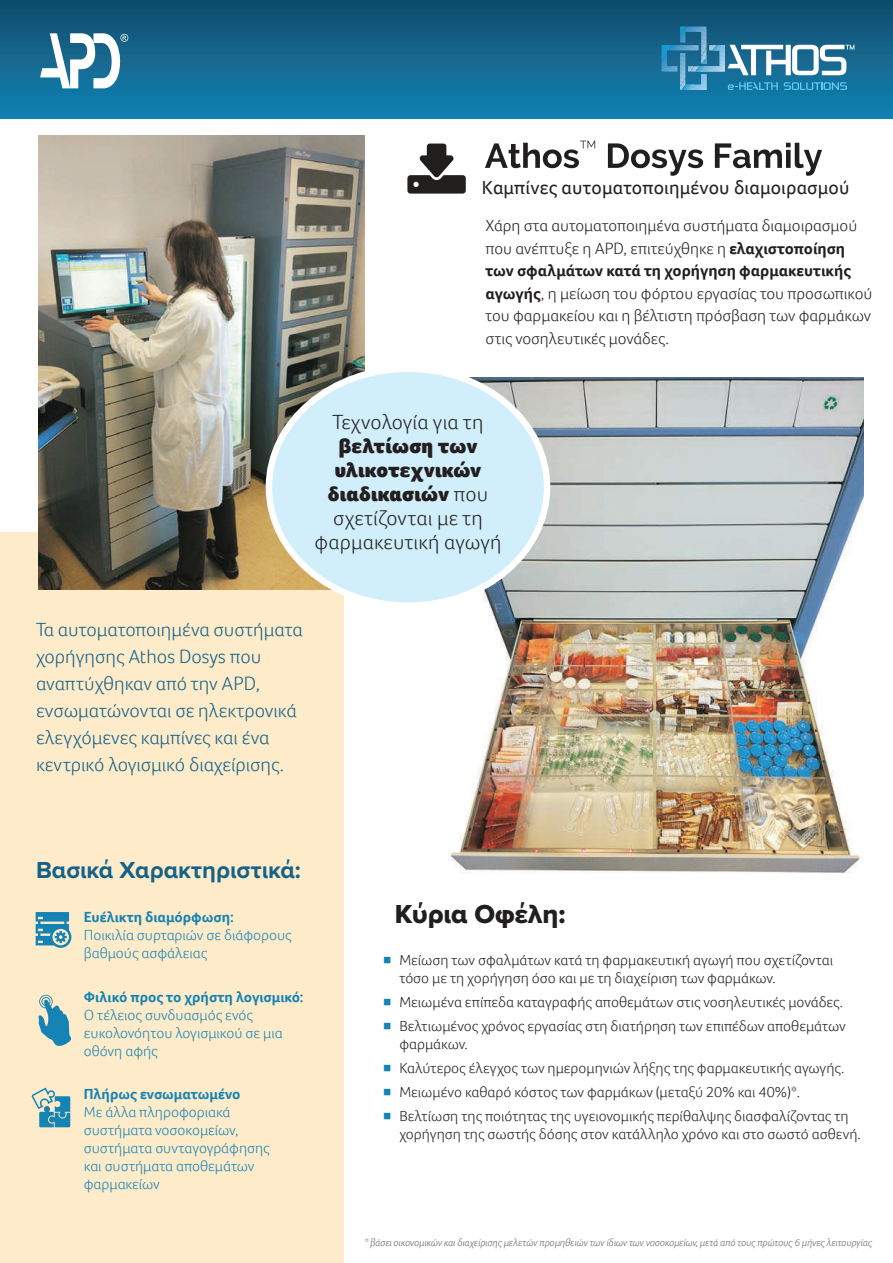
<style>
.page{position:relative;width:893px;height:1263px;background:#fff}
.page>*{position:absolute;margin:0;border:0;box-sizing:border-box;transform-origin:0 0}
.t1{font:27px "Proxima Nova Extrabld";color:#211e1e}
.t2{font:700 24px "Proxima Nova";color:#156288}
.t3{font:900 21px/24px "Foco";letter-spacing:.01em;color:#231f20;text-align:center}
.t4{font:300 21px "Foco";letter-spacing:.01em;color:#231f20}
.t5{font:300 19.5px/27px "Foco";color:#136187}
.t6{font:19.5px "Foco";letter-spacing:.01em;color:#231f20}
.t7{font:300 16.5px/22.5px "Foco";color:#231f20}
.t8{font:300 15px/24px "Foco";color:#231f20}
.t9{font:300 15px/18px "Foco";color:#1583b4}
.t10{font:700 15px "Foco";color:#1583b4}
.t11{font:15px/24px "Source Code Variable";color:#1583b4}
.t12{font:italic 300 10.5px "Foco";color:#6c6d70}
.s1{font-weight:700}
.s2{font-weight:300}
</style>
<div class="page">
<img style="left:449px;top:378px;width:415px;height:495px">
<div style="left:1px;top:533px;width:343px;height:730px;background:#feebca"></div>
<img style="left:39px;top:136px;width:325px;height:454px">
<div style="left:269px;top:369px;width:278px;height:237px;background:#d1eefb;border-radius:50%"></div>
<div style="left:266px;top:366px;width:284px;height:243px;border:6px solid #fff;border-radius:50%"></div>
<svg style="left:485px;top:141px;width:110px;height:27px"></svg>
<svg style="left:608px;top:143px;width:214px;height:33px"></svg>
<svg style="left:407px;top:144px;width:59px;height:50px"></svg>
<svg style="left:36px;top:912px;width:35px;height:36px"></svg>
<svg style="left:31px;top:1087px;width:39px;height:40px"></svg>
<svg style="left:38px;top:995px;width:33px;height:51px"></svg>
<div style="left:0;top:0;width:893px;height:118px;background:linear-gradient(to bottom,#124c6b,#1282b3)"></div>
<svg style="left:40px;top:32px;width:88px;height:56px"></svg>
<svg style="left:662px;top:27px;width:192px;height:63px;background:#4287aa"></svg>
<h3 class="t6" style="left:482px;top:174px;width:369px">Kαμπίνες αυτοματοποιημένου διαμοιρασμού</h3>
<p class="t7" style="left:486px;top:214px;width:388px">Χάρη στα αυτοματοποιημένα συστήματα διαμοιρασμού που ανέπτυξε η APD, επιτεύχθηκε η <span class="s1">ελαχιστοποίηση των σφαλμάτων κατά τη χορήγηση φαρμακευτικής αγωγής</span>, η μείωση του φόρτου εργασίας του προσωπικού του φαρμακείου και η βέλτιστη πρόσβαση των φαρμάκων στις νοσηλευτικές μονάδες.</p>
<h3 class="t4" style="left:333px;top:408px;width:152px">Τεχνολογία για τη</h3>
<h3 class="t3" style="left:314px;top:434px;width:188px">βελτίωση των υλικοτεχνικών διαδικασιών <span class="s2">που σχετίζονται με τη φαρμακευτική αγωγή</span></h3>
<h3 class="t5" style="left:36px;top:615px;width:268px">Τα αυτοματοποιημένα συστήματα χορήγησης Athos Dosys που αναπτύχθηκαν από την APD, ενσωματώνονται σε ηλεκτρονικά ελεγχόμενες καμπίνες και ένα κεντρικό λογισμικό διαχείρισης.</h3>
<h2 class="t2" style="left:36px;top:852px;width:266px">Βασικά Χαρακτηριστικά:</h2>
<p class="t10" style="left:84px;top:907px;width:151px">Ευέλικτη διαμόρφωση:</p>
<p class="t9" style="left:84px;top:926px;width:210px">Ποικιλία συρταριών σε διάφορους βαθμούς ασφάλειας</p>
<p class="t10" style="left:84px;top:987px;width:221px">Φιλικό προς το χρήστη λογισμικό:</p>
<p class="t9" style="left:84px;top:1005px;width:200px">Ο τέλειος συνδυασμός ενός ευκολονόητου λογισμικού σε μια οθόνη αφής</p>
<p class="t10" style="left:84px;top:1084px;width:158px">Πλήρως ενσωματωμένο</p>
<p class="t9" style="left:84px;top:1103px;width:188px">Με άλλα πληροφοριακά συστήματα νοσοκομείων, συστήματα συνταγογράφησης και συστήματα αποθεμάτων φαρμακείων</p>
<h1 class="t1" style="left:395px;top:894px;width:172px">Κύρια Οφέλη:</h1>
<p class="t8" style="left:399px;top:951px;width:435px;line-height:18px">Μείωση των σφαλμάτων κατά τη φαρμακευτική αγωγή που σχετίζονται τόσο με τη χορήγηση όσο και με τη διαχείριση των φαρμάκων.</p>
<p class="t8" style="left:399px;top:990px;width:448px">Μειωμένα επίπεδα καταγραφής αποθεμάτων στις νοσηλευτικές μονάδες.<br>Βελτιωμένος χρόνος εργασίας στη διατήρηση των επιπέδων αποθεμάτων</p>
<p class="t8" style="left:399px;top:1032px;width:451px">φαρμάκων.<br>Καλύτερος έλεγχος των ημερομηνιών λήξης της φαρμακευτικής αγωγής.<br>Μειωμένο καθαρό κόστος των φαρμάκων (μεταξύ 20% και 40%)*.<br>Βελτίωση της ποιότητας της υγειονομικής περίθαλψης διασφαλίζοντας τη</p>
<p class="t8" style="left:399px;top:1122px;width:463px">χορήγηση της σωστής δόσης στον κατάλληλο χρόνο και στο σωστό ασθενή.</p>
<p class="t11" style="left:383px;top:949px;width:10px">■</p>
<p class="t11" style="left:383px;top:991px;width:10px">■ ■</p>
<p class="t11" style="left:383px;top:1057px;width:10px;text-align:justify">■ ■ ■</p>
<p class="t12" style="left:364px;top:1235px;width:509px">* βάσει οικονομικών και διαχείρισης μελετών προμηθειών των ίδιων των νοσοκομείων, μετά από τους πρώτους 6 μήνες λειτουργίας</p>
</div>
